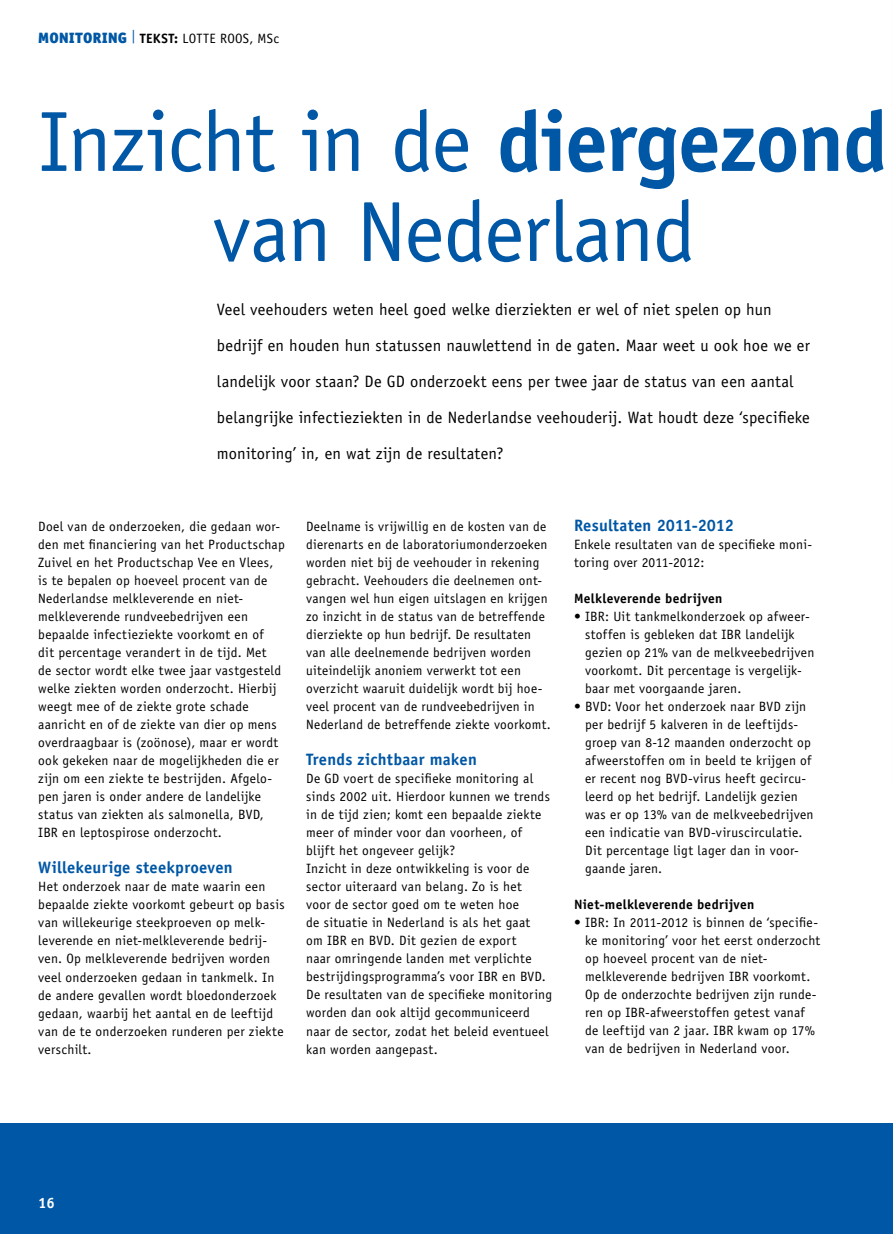
<style>
.page{position:relative;width:893px;height:1234px;background:#fff}
.page>*{position:absolute;margin:0;border:0;box-sizing:border-box;transform-origin:0 0}
.t1{font:85.5px/90px "Officina Sans Std";letter-spacing:-.02em;color:#0057a5;text-align:center}
.t2{font:16.5px/36px "Officina Sans Std";letter-spacing:.01em;color:#000}
.t3{font:700 16.5px "Officina Sans Std";letter-spacing:.01em;color:#0057a5}
.t4{font:900 15px "Officina Sans ITC Std";color:#0057a5}
.t5{font:700 15px "Officina Sans Std";color:#fff}
.t6{font:13.5px/18px "Officina Sans Std";letter-spacing:.02em;color:#000}
.t7{font:700 13.5px "Officina Sans Std";letter-spacing:.025em;color:#000}
.s1{font-weight:700}
</style>
<div class="page">
<div style="left:0;top:1123px;width:893px;height:110px;background:#0057a5"></div>
<p class="t4" style="left:38px;top:28px;width:21px">MONITORING</p>
<p class="t6" style="left:131px;top:29px;width:149px"><sup>|</sup> <span class="s1">tekst:</span> LOTTE ROOS, MSc</p>
<h1 class="t1" style="left:38px;top:97px;width:851px">Inzicht in de <span class="s1">diergezond </span>van Nederland</h1>
<p class="t2" style="left:217px;top:291px;width:595px">Veel veehouders weten heel goed welke dierziekten er wel of niet spelen op hun bedrijf en houden hun statussen nauwlettend in de gaten. Maar weet u ook hoe we er landelijk voor staan? De GD onderzoekt eens per twee jaar de status van een aantal belangrijke infectieziekten in de Nederlandse veehouderij. Wat houdt deze ‘specifieke monitoring’ in, en wat zijn de resultaten?</p>
<p class="t6" style="left:38px;top:517px;width:248px">Doel van de onderzoeken, die gedaan wor&shy;den met financiering van het Productschap Zuivel en het Productschap Vee en Vlees, is te bepalen op hoeveel procent van de Nederlandse melkleverende en niet&shy;melkleverende rundveebedrijven een bepaalde infectieziekte voorkomt en of<br>dit percentage verandert in de tijd. Met<br>de sector wordt elke twee jaar vastgesteld welke ziekten worden onderzocht. Hierbij weegt mee of de ziekte grote schade aanricht en of de ziekte van dier op mens overdraagbaar is (zoönose), maar er wordt ook gekeken naar de mogelijkheden die er zijn om een ziekte te bestrijden. Afgelo&shy;pen jaren is onder andere de landelijke status van ziekten als salmonella, BVD, IBR en leptospirose onderzocht.</p>
<p class="t3" style="left:38px;top:857px;width:196px">Willekeurige steekproeven</p>
<p class="t6" style="left:38px;top:877px;width:248px">Het onderzoek naar de mate waarin een bepaalde ziekte voorkomt gebeurt op basis van willekeurige steekproeven op melk&shy;leverende en niet-melkleverende bedrij&shy;ven. Op melkleverende bedrijven worden veel onderzoeken gedaan in tankmelk. In de andere gevallen wordt bloedonderzoek gedaan, waarbij het aantal en de leeftijd van de te onderzoeken runderen per ziekte verschilt.</p>
<p class="t6" style="left:306px;top:517px;width:246px">Deelname is vrijwillig en de kosten van de dierenarts en de laboratoriumonderzoeken worden niet bij de veehouder in rekening gebracht. Veehouders die deelnemen ont&shy;vangen wel hun eigen uitslagen en krijgen zo inzicht in de status van de betreffende dierziekte op hun bedrijf. De resultaten van alle deelnemende bedrijven worden uiteindelijk anoniem verwerkt tot een overzicht waaruit duidelijk wordt bij hoe&shy;veel procent van de rundveebedrijven in Nederland de betreffende ziekte voorkomt.</p>
<p class="t3" style="left:306px;top:749px;width:172px">Trends zichtbaar maken</p>
<p class="t6" style="left:306px;top:769px;width:248px">De GD voert de specifieke monitoring al sinds 2002 uit. Hierdoor kunnen we trends in de tijd zien; komt een bepaalde ziekte meer of minder voor dan voorheen, of blijft het ongeveer gelijk?<br>Inzicht in deze ontwikkeling is voor de sector uiteraard van belang. Zo is het<br>voor de sector goed om te weten hoe<br>de situatie in Nederland is als het gaat<br>om IBR en BVD. Dit gezien de export<br>naar omringende landen met verplichte bestrijdingsprogramma’s voor IBR en BVD.<br>De resultaten van de specifieke monitoring worden dan ook altijd gecommuniceerd naar de sector, zodat het beleid eventueel kan worden aangepast.</p>
<p class="t3" style="left:574px;top:515px;width:161px">Resultaten 2011-2012</p>
<p class="t6" style="left:574px;top:535px;width:240px">Enkele resultaten van de specifieke moni&shy;toring over 2011-2012:</p>
<p class="t7" style="left:574px;top:590px;width:150px">Melkleverende bedrijven</p>
<p class="t6" style="left:585px;top:607px;width:231px;text-indent:-11px">• IBR: Uit tankmelkonderzoek op afweer&shy;stoffen is gebleken dat IBR landelijk gezien op 21% van de melkveebedrijven voorkomt. Dit percentage is vergelijk&shy;baar met voorgaande jaren.</p>
<p class="t6" style="left:585px;top:697px;width:230px;text-indent:-11px">• BVD: Voor het onderzoek naar BVD zijn per bedrijf 5 kalveren in de leeftijds&shy;groep van 8-12 maanden onderzocht op afweerstoffen om in beeld te krijgen of er recent nog BVD-virus heeft gecircu&shy;leerd op het bedrijf. Landelijk gezien was er op 13% van de melkveebedrijven een indicatie van BVD-viruscirculatie.<br>Dit percentage ligt lager dan in voor&shy;gaande jaren.</p>
<p class="t7" style="left:574px;top:896px;width:182px">Niet-melkleverende bedrijven</p>
<p class="t6" style="left:585px;top:913px;width:237px;text-indent:-11px">• IBR: In 2011-2012 is binnen de ‘specifie&shy;ke monitoring’ voor het eerst onderzocht op hoeveel procent van de niet&shy;melkleverende bedrijven IBR voorkomt.<br>Op de onderzochte bedrijven zijn runde&shy;ren op IBR-afweerstoffen getest vanaf de leeftijd van 2 jaar. IBR kwam op 17% van de bedrijven in Nederland voor.</p>
<p class="t5" style="left:38px;top:1193px;width:18px">16</p>
</div>
